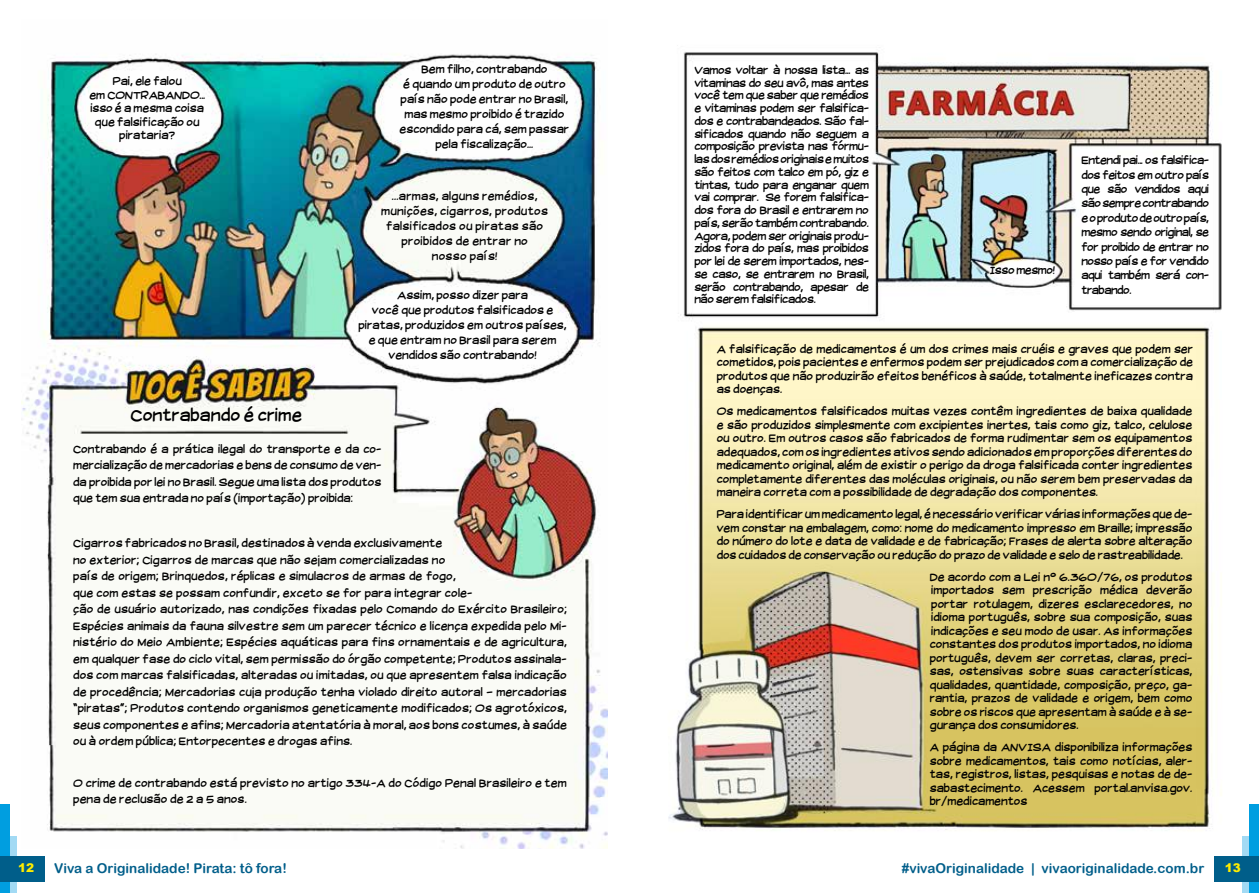
<style>
.page{position:relative;width:1259px;height:893px;background:#fff}
.page>*{position:absolute;margin:0;border:0;box-sizing:border-box;transform-origin:0 0}
.t1{font:18px "Suplexmentary Comic NC";color:#000}
.t2{font:13.5px "Arial Rounded MT Bold";color:#005e8a}
.t3{font:12px/13.5px "Suplexmentary Comic NC";letter-spacing:.01em;color:#000;text-align:justify}
.t4{font:12px "Suplexmentary Comic NC";letter-spacing:-.03em;color:#000}
.t5{font:900 12px "Arial";color:#ffed00}
</style>
<div class="page">
<div style="left:1242px;top:836px;width:17px;height:57px;background:#a2daf4"></div>
<div style="left:1249px;top:804px;width:10px;height:89px;background:#009ee0"></div>
<div style="left:1213px;top:856px;width:46px;height:25px;background:#005e8a"></div>
<div style="left:0;top:836px;width:16px;height:57px;background:#a2daf4"></div>
<div style="left:0;top:804px;width:10px;height:89px;background:#009ee0"></div>
<div style="left:0;top:856px;width:45px;height:25px;background:#005e8a"></div>
<img style="left:21px;top:54px;width:586px;height:794px">
<img style="left:668px;top:52px;width:554px;height:779px">
<p class="t3" style="left:400px;top:61px;width:171px;line-height:15px;text-align:center">Bem filho, contrabando<br>é quando um produto de outro país não pode entrar no Brasil, mas mesmo proibido é trazido escondido para cá, sem passar pela fiscalização...</p>
<p class="t3" style="left:694px;top:64px;width:176px;line-height:12.8px">Vamos voltar à nossa lista... as vitaminas do seu avô, mas antes você tem que saber que remédios e vitaminas podem ser falsifica&shy;dos e contrabandeados. São fal&shy;sificados quando não seguem a composição prevista nas fórmu&shy;las dos remédios originais e muitos são feitos com talco em pó, giz e tintas, tudo para enganar quem vai comprar. Se forem falsifica&shy;dos fora do Brasil e entrarem no país, serão também contrabando.<br>Agora, podem ser originais produ&shy;zidos fora do país, mas proibidos por lei de serem importados, nes&shy;se caso, se entrarem no Brasil, serão contrabando, apesar de não serem falsificados.</p>
<p class="t3" style="left:89px;top:75px;width:117px;text-align:center">Pai, ele falou<br>em CONTRABANDO... isso é a mesma coisa que falsificação ou pirataria?</p>
<p class="t3" style="left:1081px;top:153px;width:129px;line-height:14.4px">Entendi pai... os falsifica&shy;dos feitos em outro país que são vendidos aqui são sempre contrabando e o produto de outro país, mesmo sendo original, se for proibido de entrar no nosso país e for vendido aqui também será con&shy;trabando.</p>
<p class="t3" style="left:381px;top:189px;width:168px;line-height:15px;text-align:center">...armas, alguns remédios, munições, cigarros, produtos falsificados ou piratas são proibidos de entrar no<br>nosso país!</p>
<p class="t3" style="left:358px;top:288px;width:209px;line-height:15px;text-align:center">Assim, posso dizer para<br>você que produtos falsificados e piratas, produzidos em outros países, e que entram no Brasil para serem vendidos são contrabando!</p>
<p class="t4" style="left:989px;top:263px;width:67px">Isso mesmo!</p>
<p class="t3" style="left:716px;top:342px;width:478px">A falsificação de medicamentos é um dos crimes mais cruéis e graves que podem ser cometidos, pois pacientes e enfermos podem ser prejudicados com a comercialização de produtos que não produzirão efeitos benéficos à saúde, totalmente ineficazes contra as doenças.</p>
<p class="t3" style="left:716px;top:405px;width:477px">Os medicamentos falsificados muitas vezes contêm ingredientes de baixa qualidade e são produzidos simplesmente com excipientes inertes, tais como giz, talco, celulose ou outro. Em outros casos são fabricados de forma rudimentar sem os equipamentos adequados, com os ingredientes ativos sendo adicionados em proporções diferentes do medicamento original, além de existir o perigo da droga falsificada conter ingredientes completamente diferentes das moléculas originais, ou não serem bem preservadas da maneira correta com a possibilidade de degradação dos componentes.</p>
<p class="t3" style="left:716px;top:508px;width:477px">Para identificar um medicamento legal, é necessário verificar várias informações que de&shy;vem constar na embalagem, como: nome do medicamento impresso em Braille; impressão do número do lote e data de validade e de fabricação; Frases de alerta sobre alteração dos cuidados de conservação ou redução do prazo de validade e selo de rastreabilidade.</p>
<p class="t3" style="left:929px;top:570px;width:264px">De acordo com a Lei n° 6.360/76, os produtos importados sem prescrição médica deverão portar rotulagem, dizeres esclarecedores, no idioma português, sobre sua composição, suas indicações e seu modo de usar. As informações constantes dos produtos importados, no idioma português, devem ser corretas, claras, preci&shy;sas, ostensivas sobre suas características, qualidades, quantidade, composição, preço, ga&shy;rantia, prazos de validade e origem, bem como sobre os riscos que apresentam à saúde e à se&shy;gurança dos consumidores.</p>
<p class="t3" style="left:929px;top:741px;width:264px">A página da ANVISA disponibiliza informações sobre medicamentos, tais como notícias, aler&shy;tas, registros, listas, pesquisas e notas de de&shy;sabastecimento. Acessem portal.anvisa.gov. br/medicamentos</p>
<h1 class="t1" style="left:130px;top:404px;width:173px">Contrabando é crime</h1>
<p class="t3" style="left:73px;top:440px;width:310px;line-height:16.5px">Contrabando é a prática ilegal do transporte e da co&shy;mercialização de mercadorias e bens de consumo de ven&shy;da proibida por lei no Brasil. Segue uma lista dos produtos que tem sua entrada no país (importação) proibida:</p>
<p class="t3" style="left:73px;top:535px;width:495px;line-height:16.5px;text-align:left">Cigarros fabricados no Brasil, destinados à venda exclusivamente<br>no exterior; Cigarros de marcas que não sejam comercializadas no<br>país de origem; Brinquedos, réplicas e simulacros de armas de fogo,<br>que com estas se possam confundir, exceto se for para integrar cole-<br>ção de usuário autorizado, nas condições fixadas pelo Comando do Exército Brasileiro; Espécies animais da fauna silvestre sem um parecer técnico e licença expedida pelo Mi&shy;nistério do Meio Ambiente; Espécies aquáticas para fins ornamentais e de agricultura, em qualquer fase do ciclo vital, sem permissão do órgão competente; Produtos assinala&shy;dos com marcas falsificadas, alteradas ou imitadas, ou que apresentem falsa indicação de procedência; Mercadorias cuja produção tenha violado direito autoral – mercadorias “piratas”; Produtos contendo organismos geneticamente modificados; Os agrotóxicos, seus componentes e afins; Mercadoria atentatória à moral, aos bons costumes, à saúde ou à ordem pública; Entorpecentes e drogas afins.</p>
<p class="t3" style="left:73px;top:774px;width:495px;line-height:16.5px">O crime de contrabando está previsto no artigo 334-A do Código Penal Brasileiro e tem pena de reclusão de 2 a 5 anos.</p>
<p class="t5" style="left:18px;top:859px;width:18px">12</p>
<p class="t2" style="left:54px;top:860px;width:234px">Viva a Originalidade! Pirata: tô fora!</p>
<p class="t2" style="left:902px;top:860px;width:304px">#vivaOriginalidade | vivaoriginalidade.com.br</p>
<p class="t5" style="left:1224px;top:859px;width:18px">13</p>
</div>
